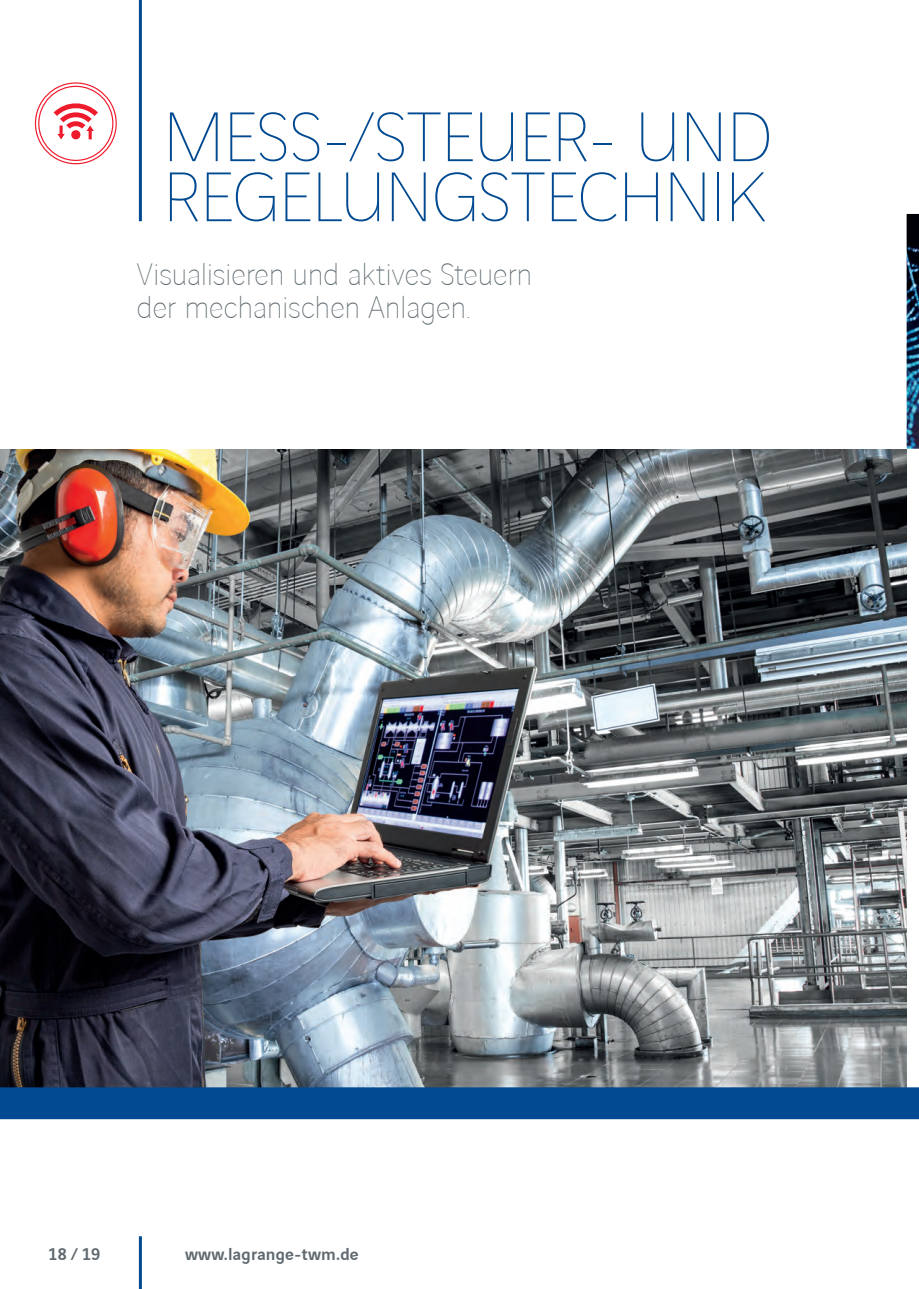
<style>
.page{position:relative;width:919px;height:1289px;background:#fff}
.page>*{position:absolute;margin:0;border:0;box-sizing:border-box;transform-origin:0 0}
.t1{font:200 75px/60px "Vinci Sans";letter-spacing:-.025em;color:#014990}
.t2{font:200 33px/33px "Vinci Sans";letter-spacing:-.005em;color:#5f696f}
.t3{font:500 18px "Vinci Sans";letter-spacing:.01em;color:#5f696f}
</style>
<div class="page">
<img style="left:906px;top:213px;width:12px;height:269px">
<img style="left:0;top:449px;width:906px;height:638px">
<div style="left:35px;top:82px;width:82px;height:82px;border:1px solid #ee1b2c;border-radius:50%"></div>
<div style="left:38px;top:86px;width:75px;height:75px;border:1px solid #ee1b2c;border-radius:50%"></div>
<svg style="left:54px;top:103px;width:44px;height:37px"></svg>
<hr style="left:139px;top:1236px;width:3px;height:52px;background:#014990">
<div style="left:0;top:1087px;width:918px;height:32px;background:#014990"></div>
<hr style="left:139px;top:0;width:3px;height:221px;background:#014990">
<h1 class="t1" style="left:162px;top:101px;width:611px">MESS-/STEUER- UND<br>REGELUNGSTECHNIK</h1>
<p class="t2" style="left:137px;top:255px;width:397px">Visualisieren und aktives Steuern der mechanischen Anlagen.</p>
<p class="t3" style="left:49px;top:1240px;width:53px">18 / 19</p>
<p class="t3" style="left:185px;top:1240px;width:175px">www.lagrange-twm.de</p>
</div>
